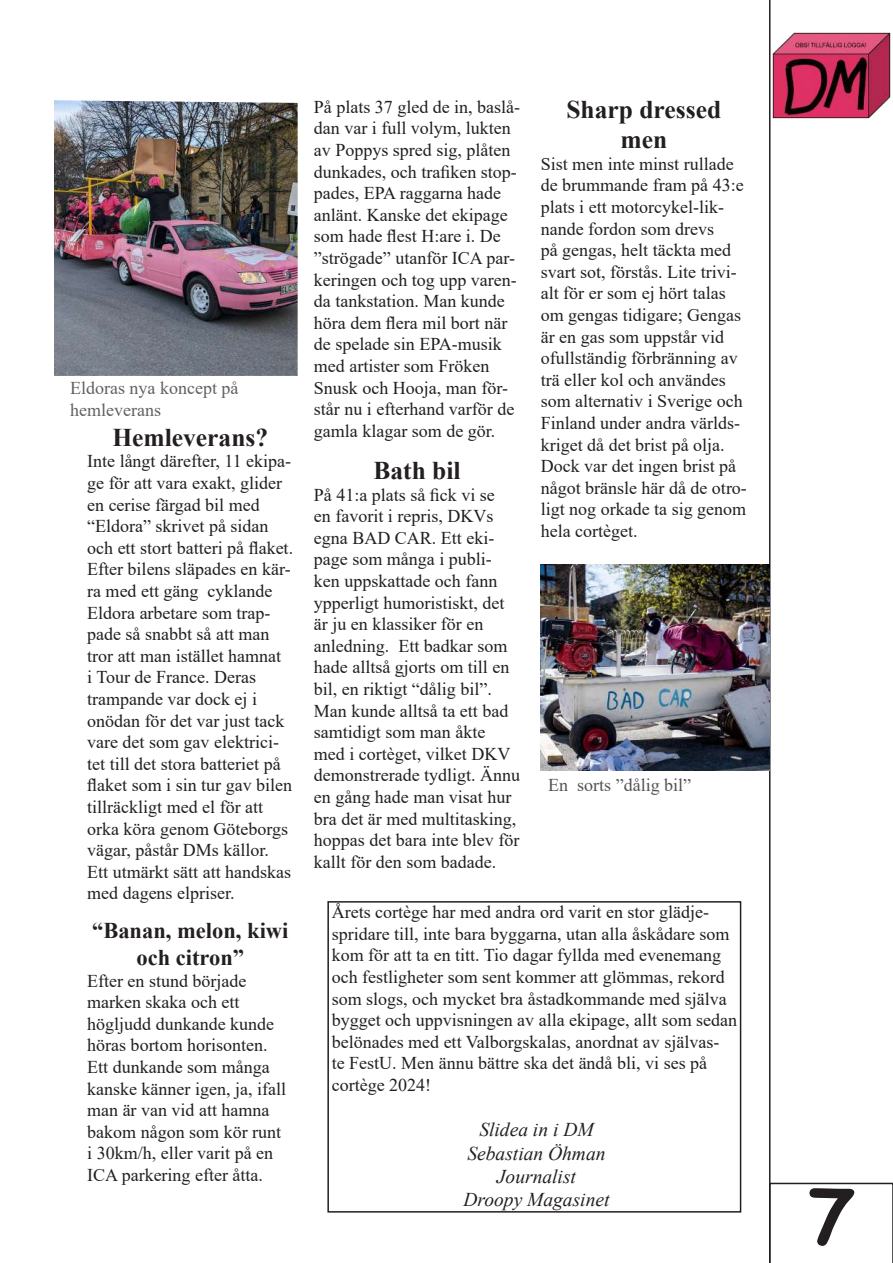
<style>
.page{position:relative;width:893px;height:1263px;background:#fff}
.page>*{position:absolute;margin:0;border:0;box-sizing:border-box;transform-origin:0 0}
.t1{font:700 75px "Comic Sans MS";color:#231f20}
.t2{font:700 25.5px/30.6px "Times New Roman";color:#231f20;text-align:center}
.t3{font:700 22.5px/27px "Times New Roman";color:#231f20;text-align:center}
.t4{font:italic 19.5px/23.4px "Times New Roman";color:#231f20;text-align:center}
.t5{font:18px/21.6px "Times New Roman";color:#231f20}
.t6{font:18px/21.6px "Times New Roman";color:#616164}
.t7{font:18px "Times New Roman";color:#535355}
</style>
<div class="page">
<svg style="left:770px;top:1183px;width:123px;height:80px"></svg>
<img style="left:770px;top:0;width:121px;height:151px">
<hr style="left:769px;top:0;width:1px;height:1263px;background:#231f20">
<img style="left:54px;top:100px;width:244px;height:276px">
<img style="left:541px;top:564px;width:229px;height:206px">
<div style="left:327px;top:901px;width:414px;height:311px;border:2px solid #231f20"></div>
<h2 class="t2" style="left:566px;top:93px;width:156px">Sharp dressed men</h2>
<p class="t5" style="left:541px;top:152px;width:208px">Sist men inte minst rullade de brummande fram på 43:e plats i ett motorcykel-lik&shy;nande fordon som drevs<br>på gengas, helt täckta med svart sot, förstås. Lite trivi&shy;alt för er som ej hört talas om gengas tidigare; Gengas är en gas som uppstår vid ofullständig förbränning av trä eller kol och användes som alternativ i Sverige och<br>Finland under andra världs&shy;kriget då det brist på olja.<br>Dock var det ingen brist på något bränsle här då de otro&shy;ligt nog orkade ta sig genom hela cortèget.</p>
<p class="t5" style="left:314px;top:95px;width:208px">På plats 37 gled de in, baslå&shy;dan var i full volym, lukten av Poppys spred sig, plåten dunkades, och trafiken stop&shy;pades, EPA raggarna hade anlänt. Kanske det ekipage som hade flest H:are i. De ”strögade” utanför ICA par&shy;keringen och tog upp varen&shy;da tankstation. Man kunde höra dem flera mil bort när de spelade sin EPA-musik med artister som Fröken<br>Snusk och Hooja, man för&shy;står nu i efterhand varför de gamla klagar som de gör.</p>
<p class="t6" style="left:70px;top:377px;width:170px">Eldoras nya koncept på hemleverans</p>
<h2 class="t2" style="left:112px;top:421px;width:157px">Hemleverans?</h2>
<p class="t5" style="left:87px;top:450px;width:207px">Inte långt därefter, 11 ekipa&shy;ge för att vara exakt, glider en cerise färgad bil med “Eldora” skrivet på sidan och ett stort batteri på flaket.<br>Efter bilens släpades en kär&shy;ra med ett gäng cyklande<br>Eldora arbetare som trap&shy;pade så snabbt så att man tror att man istället hamnat<br>i Tour de France. Deras trampande var dock ej i onödan för det var just tack vare det som gav elektrici&shy;tet till det stora batteriet på flaket som i sin tur gav bilen tillräckligt med el för att orka köra genom Göteborgs vägar, påstår DMs källor.<br>Ett utmärkt sätt att handskas med dagens elpriser.</p>
<h2 class="t2" style="left:373px;top:454px;width:89px">Bath bil</h2>
<p class="t5" style="left:314px;top:483px;width:208px">På 41:a plats så fick vi se<br>en favorit i repris, DKVs egna BAD CAR. Ett eki&shy;page som många i publi&shy;ken uppskattade och fann ypperligt humoristiskt, det är ju en klassiker för en anledning. Ett badkar som hade alltså gjorts om till en bil, en riktigt “dålig bil”.<br>Man kunde alltså ta ett bad samtidigt som man åkte med i cortèget, vilket DKV demonstrerade tydligt. Ännu en gång hade man visat hur bra det är med multitasking, hoppas det bara inte blev för kallt för den som badade.</p>
<p class="t7" style="left:548px;top:772px;width:144px">En sorts ”dålig bil”</p>
<p class="t5" style="left:332px;top:901px;width:407px">Årets cortège har med andra ord varit en stor glädje&shy;spridare till, inte bara byggarna, utan alla åskådare som kom för att ta en titt. Tio dagar fyllda med evenemang och festligheter som sent kommer att glömmas, rekord som slogs, och mycket bra åstadkommande med själva bygget och uppvisningen av alla ekipage, allt som sedan belönades med ett Valborgskalas, anordnat av självas-<br>te FestU. Men ännu bättre ska det ändå bli, vi ses på cortège 2024!</p>
<p class="t4" style="left:463px;top:1117px;width:148px">Slidea in i DM<br>Sebastian Öhman<br>Journalist<br>Droopy Magasinet</p>
<p class="t3" style="left:92px;top:916px;width:198px">“Banan, melon, kiwi och citron”</p>
<p class="t5" style="left:87px;top:969px;width:200px">Efter en stund började marken skaka och ett högljudd dunkande kunde höras bortom horisonten.<br>Ett dunkande som många kanske känner igen, ja, ifall man är van vid att hamna bakom någon som kör runt i 30km/h, eller varit på en<br>ICA parkering efter åtta.</p>
<h1 class="t1" style="left:808px;top:1161px;width:47px">7</h1>
</div>
